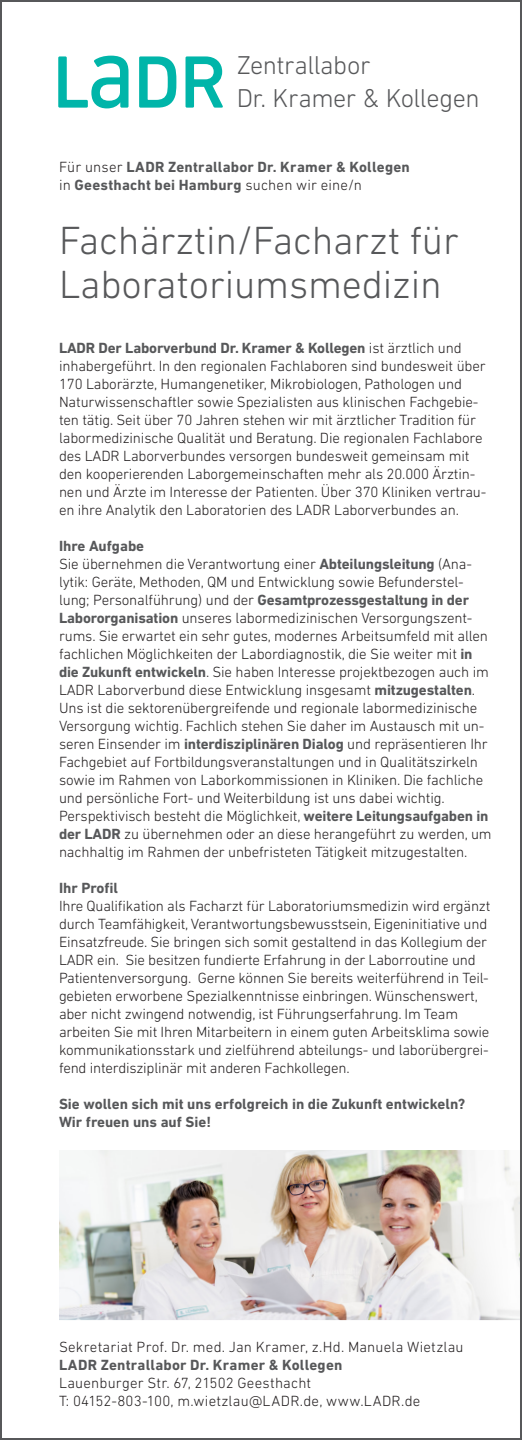
<style>
.page{position:relative;width:522px;height:1440px;background:#fff}
.page>*{position:absolute;margin:0;border:0;box-sizing:border-box;transform-origin:0 0}
.t1{font:300 40px/44px "DIN Next LT Pro";letter-spacing:-.005em;color:#57585a}
.t2{font:300 26.2px/33px "DIN Next LT Pro";letter-spacing:-.02em;color:#57585a}
.t3{font:300 15px/18px "DIN Next LT Pro";letter-spacing:-.01em;color:#231f20}
.t4{font:700 15px/18px "DIN Next LT Pro";color:#57585a}
.t5{font:300 15px/18px "DIN Next LT Pro";letter-spacing:.015em;color:#231f20}
.s1{font-weight:300;color:#231f20}
.s2{font-weight:700;color:#57585a}
</style>
<div class="page">
<img style="left:59px;top:1150px;width:460px;height:170px">
<svg style="left:58px;top:56px;width:165px;height:52px"></svg>
<p class="t2" style="left:237px;top:49px;width:244px">Zentrallabor<br>Dr. Kramer &amp; Kollegen</p>
<p class="t4" style="left:59px;top:158px;width:352px"><span class="s1">Für unser</span> LADR Zentrallabor Dr. Kramer &amp; Kollegen <span class="s1">in</span> Geesthacht bei Hamburg <span class="s1">suchen wir eine/n</span></p>
<p class="t1" style="left:59px;top:218px;width:401px">Fachärztin/Facharzt für<br>Laboratoriumsmedizin</p>
<p class="t3" style="left:59px;top:338px;width:429px"><span class="s2">LADR Der Laborverbund Dr. Kramer &amp; Kollegen</span> ist ärztlich und inhabergeführt. In den regionalen Fachlaboren sind bundesweit über 170 Laborärzte, Humangenetiker, Mikrobiologen, Pathologen und Naturwissenschaftler sowie Spezialisten aus klinischen Fachgebie&shy;ten tätig. Seit über 70 Jahren stehen wir mit ärztlicher Tradition für labormedizinische Qualität und Beratung. Die regionalen Fachlabore des LADR Laborverbundes versorgen bundesweit gemeinsam mit den kooperierenden Laborgemeinschaften mehr als 20.000 Ärztin&shy;nen und Ärzte im Interesse der Patienten. Über 370 Kliniken vertrau&shy;en ihre Analytik den Laboratorien des LADR Laborverbundes an.</p>
<p class="t4" style="left:59px;top:537px;width:87px">Ihre Aufgabe</p>
<p class="t3" style="left:59px;top:554px;width:434px">Sie übernehmen die Verantwortung einer <span class="s2">Abteilungsleitung</span> (Ana&shy;lytik: Geräte, Methoden, QM und Entwicklung sowie Befunderstel&shy;lung; Personalführung) und der <span class="s2">Gesamtprozessgestaltung in der Labororganisation</span> unseres labormedizinischen Versorgungszent&shy;rums. Sie erwartet ein sehr gutes, modernes Arbeitsumfeld mit allen fachlichen Möglichkeiten der Labordiagnostik, die Sie weiter mit <span class="s2">in die Zukunft entwickeln</span>. Sie haben Interesse projektbezogen auch im LADR Laborverbund diese Entwicklung insgesamt <span class="s2">mitzugestalten</span>.<br>Uns ist die sektorenübergreifende und regionale labormedizinische Versorgung wichtig. Fachlich stehen Sie daher im Austausch mit un&shy;seren Einsender im <span class="s2">interdisziplinären Dialog</span> und repräsentieren Ihr Fachgebiet auf Fortbildungsveranstaltungen und in Qualitätszirkeln sowie im Rahmen von Laborkommissionen in Kliniken. Die fachliche und persönliche Fort- und Weiterbildung ist uns dabei wichtig.<br>Perspektivisch besteht die Möglichkeit, <span class="s2">weitere Leitungsaufgaben in der LADR</span> zu übernehmen oder an diese herangeführt zu werden, um nachhaltig im Rahmen der unbefristeten Tätigkeit mitzugestalten.</p>
<p class="t4" style="left:59px;top:879px;width:61px">Ihr Profil</p>
<p class="t3" style="left:59px;top:896px;width:433px">Ihre Qualifikation als Facharzt für Laboratoriumsmedizin wird ergänzt durch Teamfähigkeit, Verantwortungsbewusstsein, Eigeninitiative und Einsatzfreude. Sie bringen sich somit gestaltend in das Kollegium der LADR ein. Sie besitzen fundierte Erfahrung in der Laborroutine und Patientenversorgung. Gerne können Sie bereits weiterführend in Teil&shy;gebieten erworbene Spezialkenntnisse einbringen. Wünschenswert, aber nicht zwingend notwendig, ist Führungserfahrung. Im Team arbeiten Sie mit Ihren Mitarbeitern in einem guten Arbeitsklima sowie kommunikationsstark und zielführend abteilungs- und laborübergrei&shy;fend interdisziplinär mit anderen Fachkollegen.</p>
<p class="t4" style="left:59px;top:1095px;width:408px">Sie wollen sich mit uns erfolgreich in die Zukunft entwickeln?<br>Wir freuen uns auf Sie!</p>
<p class="t5" style="left:59px;top:1338px;width:406px">Sekretariat Prof. Dr. med. Jan Kramer, z.Hd. Manuela Wietzlau <span class="s2">LADR Zentrallabor Dr. Kramer &amp; Kollegen<br></span>Lauenburger Str. 67, 21502 Geesthacht<br>T: 04152-803-100, m.wietzlau@LADR.de, www.LADR.de</p>
</div>
